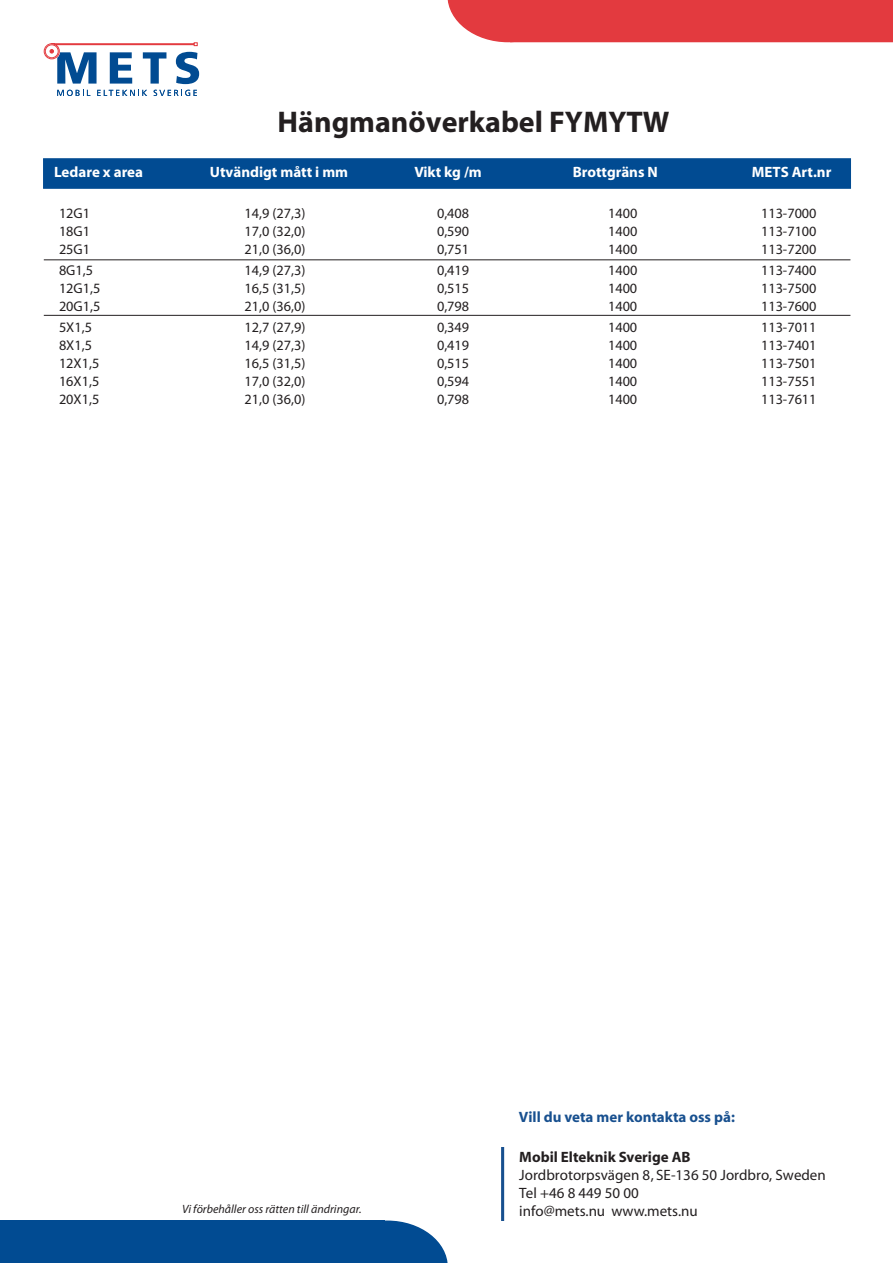
<style>
.page{position:relative;width:893px;height:1263px;background:#fff}
.page>*{position:absolute;margin:0;border:0;box-sizing:border-box;transform-origin:0 0}
.t1{font:700 30px "Myriad Pro";color:#231f20}
.t2{font:15px/18px "Myriad";color:#231f20}
.t3{font:700 15px "Myriad Pro";color:#fff}
.t4{font:700 15px "Myriad";color:#18508f}
.t5{font:700 15px "Myriad";color:#231f20}
.t6{font:14.25px "Myriad Pro";color:#231f20}
.t7{font:italic 12px "Myriad Pro";color:#231f20}
</style>
<div class="page">
<div style="left:0;top:1220px;width:448px;height:43px;background:#014b92"></div>
<div style="left:447px;top:0;width:446px;height:42px;background:#e33a3f"></div>
<div style="left:43px;top:158px;width:808px;height:31px;background:#014b92;border:2px solid #014b92"></div>
<svg style="left:57px;top:90px;width:33px;height:6px"></svg>
<svg style="left:97px;top:90px;width:50px;height:6px"></svg>
<svg style="left:154px;top:90px;width:43px;height:6px"></svg>
<svg style="left:44px;top:42px;width:155px;height:42px"></svg>
<hr style="left:44px;top:260px;width:806px;height:1px;background:#231f20">
<hr style="left:44px;top:315px;width:806px;height:1px;background:#231f20">
<hr style="left:501px;top:1147px;width:3px;height:74px;background:#18508f">
<h1 class="t1" style="left:278px;top:102px;width:393px">Hängmanöverkabel FYMYTW</h1>
<p class="t3" style="left:54px;top:163px;width:91px">Ledare x area</p>
<p class="t3" style="left:210px;top:163px;width:140px">Utvändigt mått i mm</p>
<p class="t3" style="left:414px;top:163px;width:69px">Vikt kg /m</p>
<p class="t3" style="left:573px;top:163px;width:87px">Brottgräns N</p>
<p class="t3" style="left:752px;top:163px;width:81px">METS Art.nr</p>
<p class="t6" style="left:59px;top:204px;width:33px">12G1</p>
<p class="t6" style="left:245px;top:204px;width:62px">14,9 (27,3)</p>
<p class="t6" style="left:437px;top:204px;width:34px">0,408</p>
<p class="t6" style="left:608px;top:204px;width:31px">1400</p>
<p class="t6" style="left:761px;top:204px;width:57px">113-7000</p>
<p class="t6" style="left:59px;top:222px;width:33px">18G1</p>
<p class="t6" style="left:245px;top:222px;width:62px">17,0 (32,0)</p>
<p class="t6" style="left:437px;top:222px;width:34px">0,590</p>
<p class="t6" style="left:608px;top:222px;width:31px">1400</p>
<p class="t6" style="left:761px;top:222px;width:57px">113-7100</p>
<p class="t6" style="left:59px;top:240px;width:33px">25G1</p>
<p class="t6" style="left:245px;top:240px;width:62px">21,0 (36,0)</p>
<p class="t6" style="left:437px;top:240px;width:34px">0,751</p>
<p class="t6" style="left:608px;top:240px;width:31px">1400</p>
<p class="t6" style="left:761px;top:240px;width:57px">113-7200</p>
<p class="t6" style="left:59px;top:261px;width:36px">8G1,5</p>
<p class="t6" style="left:245px;top:261px;width:62px">14,9 (27,3)</p>
<p class="t6" style="left:437px;top:261px;width:34px">0,419</p>
<p class="t6" style="left:608px;top:261px;width:31px">1400</p>
<p class="t6" style="left:761px;top:261px;width:57px">113-7400</p>
<p class="t6" style="left:59px;top:279px;width:43px">12G1,5</p>
<p class="t6" style="left:245px;top:279px;width:62px">16,5 (31,5)</p>
<p class="t6" style="left:437px;top:279px;width:34px">0,515</p>
<p class="t6" style="left:608px;top:279px;width:31px">1400</p>
<p class="t6" style="left:761px;top:279px;width:57px">113-7500</p>
<p class="t6" style="left:59px;top:297px;width:43px">20G1,5</p>
<p class="t6" style="left:245px;top:297px;width:62px">21,0 (36,0)</p>
<p class="t6" style="left:437px;top:297px;width:34px">0,798</p>
<p class="t6" style="left:608px;top:297px;width:31px">1400</p>
<p class="t6" style="left:761px;top:297px;width:57px">113-7600</p>
<p class="t6" style="left:59px;top:318px;width:35px">5X1,5</p>
<p class="t6" style="left:245px;top:318px;width:62px">12,7 (27,9)</p>
<p class="t6" style="left:437px;top:318px;width:34px">0,349</p>
<p class="t6" style="left:608px;top:318px;width:31px">1400</p>
<p class="t6" style="left:761px;top:318px;width:57px">113-7011</p>
<p class="t6" style="left:59px;top:336px;width:35px">8X1,5</p>
<p class="t6" style="left:245px;top:336px;width:62px">14,9 (27,3)</p>
<p class="t6" style="left:437px;top:336px;width:34px">0,419</p>
<p class="t6" style="left:608px;top:336px;width:31px">1400</p>
<p class="t6" style="left:761px;top:336px;width:57px">113-7401</p>
<p class="t6" style="left:59px;top:354px;width:42px">12X1,5</p>
<p class="t6" style="left:245px;top:354px;width:62px">16,5 (31,5)</p>
<p class="t6" style="left:437px;top:354px;width:34px">0,515</p>
<p class="t6" style="left:608px;top:354px;width:31px">1400</p>
<p class="t6" style="left:761px;top:354px;width:57px">113-7501</p>
<p class="t6" style="left:59px;top:372px;width:42px">16X1,5</p>
<p class="t6" style="left:245px;top:372px;width:62px">17,0 (32,0)</p>
<p class="t6" style="left:437px;top:372px;width:34px">0,594</p>
<p class="t6" style="left:608px;top:372px;width:31px">1400</p>
<p class="t6" style="left:761px;top:372px;width:57px">113-7551</p>
<p class="t6" style="left:59px;top:390px;width:42px">20X1,5</p>
<p class="t6" style="left:245px;top:390px;width:62px">21,0 (36,0)</p>
<p class="t6" style="left:437px;top:390px;width:34px">0,798</p>
<p class="t6" style="left:608px;top:390px;width:31px">1400</p>
<p class="t6" style="left:761px;top:390px;width:57px">113-7611</p>
<p class="t7" style="left:182px;top:1201px;width:181px">Vi förbehåller oss rätten till ändringar.</p>
<p class="t4" style="left:519px;top:1109px;width:218px">Vill du veta mer kontakta oss på:</p>
<p class="t5" style="left:519px;top:1149px;width:173px">Mobil Elteknik Sverige AB</p>
<p class="t2" style="left:519px;top:1166px;width:308px">Jordbrotorpsvägen 8, SE-136 50 Jordbro, Sweden<br>Tel +46 8 449 50 00<br>info@mets.nu www.mets.nu</p>
</div>
